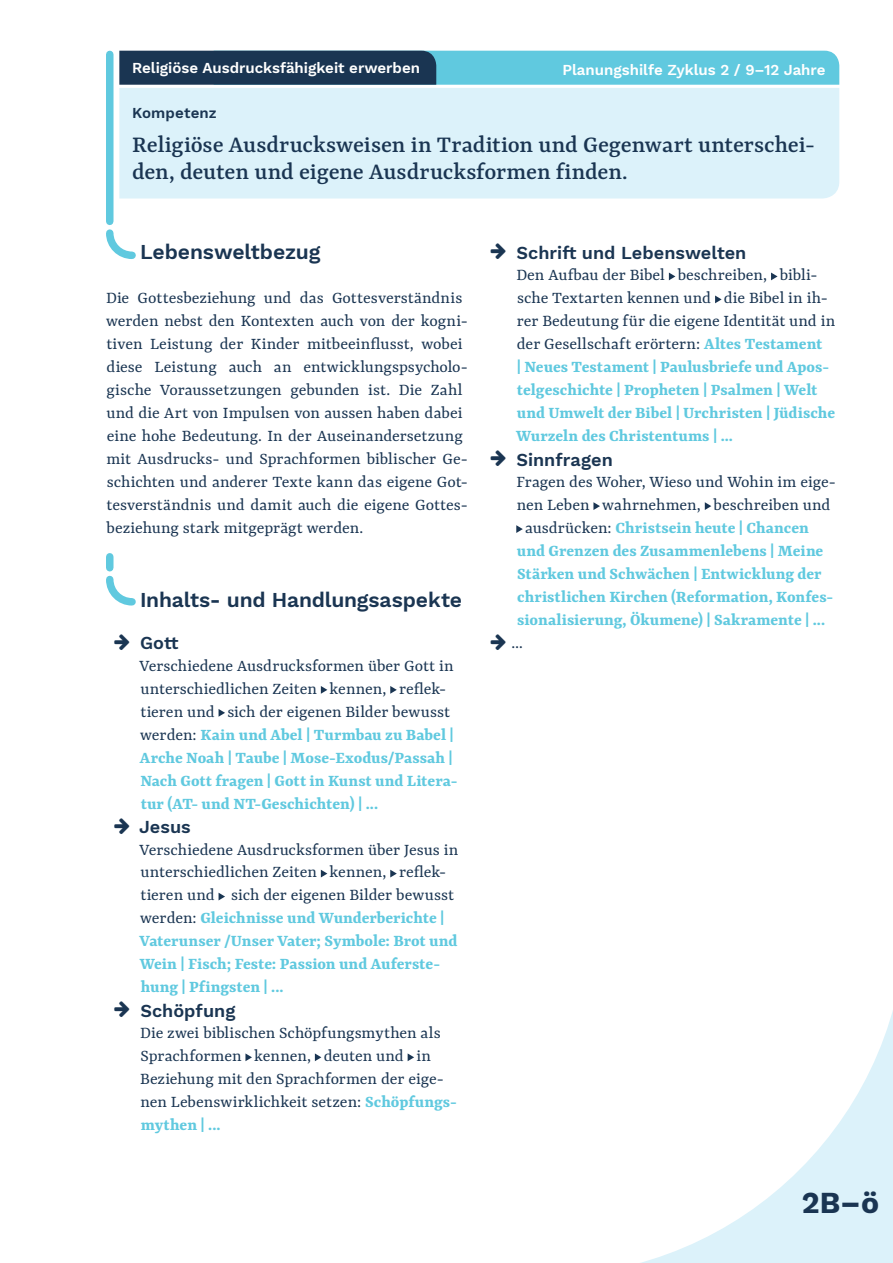
<style>
.page{position:relative;width:893px;height:1263px;background:#fff}
.page>*{position:absolute;margin:0;border:0;box-sizing:border-box;transform-origin:0 0}
.t1{font:700 30px "Work Sans";color:#1a3552}
.t2{font:500 25.5px/27px "Rasa";letter-spacing:-.005em;color:#1a3552}
.t3{font:600 20.85px "Work Sans";letter-spacing:-.01em;color:#1a3552}
.t4{font:700 18px/23px "Rasa";color:#60c9df}
.t5{font:18px/23px "Rasa";color:#1a3552}
.t6{font:600 18px "Work Sans";color:#1a3552}
.t7{font:600 15px "Work Sans";color:#fff}
.t8{font:600 15px "Work Sans";letter-spacing:.01em;color:#1a3552}
.s1{font-weight:400;color:#1a3552}
.s2{font-weight:700;color:#60c9df}
</style>
<div class="page">
<svg style="left:407px;top:1014px;width:485px;height:248px"></svg>
<div style="left:106px;top:54px;width:7px;height:167px;background:#60c9df"></div>
<svg style="left:119px;top:51px;width:720px;height:34px;background:#4389a2"></svg>
<div style="left:119px;top:88px;width:720px;height:110px;background:#dcf2fa"></div>
<svg style="left:106px;top:229px;width:30px;height:30px"></svg>
<div style="left:106px;top:556px;width:7px;height:11px;background:#60c9df"></div>
<svg style="left:106px;top:575px;width:30px;height:31px"></svg>
<svg style="left:321px;top:686px;width:6px;height:7px"></svg>
<svg style="left:390px;top:686px;width:6px;height:7px"></svg>
<svg style="left:218px;top:709px;width:7px;height:7px"></svg>
<svg style="left:321px;top:870px;width:6px;height:7px"></svg>
<svg style="left:390px;top:869px;width:6px;height:8px"></svg>
<svg style="left:218px;top:892px;width:7px;height:8px"></svg>
<svg style="left:245px;top:1053px;width:7px;height:7px"></svg>
<svg style="left:315px;top:1053px;width:6px;height:7px"></svg>
<svg style="left:407px;top:1053px;width:7px;height:7px"></svg>
<svg style="left:668px;top:272px;width:7px;height:8px"></svg>
<svg style="left:771px;top:272px;width:6px;height:8px"></svg>
<svg style="left:715px;top:295px;width:6px;height:8px"></svg>
<svg style="left:593px;top:502px;width:6px;height:8px"></svg>
<svg style="left:704px;top:502px;width:7px;height:8px"></svg>
<svg style="left:516px;top:525px;width:6px;height:8px"></svg>
<p class="t7" style="left:132px;top:59px;width:289px">Religiöse Ausdrucksfähigkeit erwerben</p>
<p class="t7" style="left:562px;top:61px;width:264px">Planungshilfe Zyklus 2 / 9–12 Jahre</p>
<p class="t8" style="left:132px;top:104px;width:86px">Kompetenz</p>
<h2 class="t2" style="left:132px;top:132px;width:684px">Religiöse Ausdrucksweisen in Tradition und Gegenwart unterschei&shy;den, deuten und eigene Ausdrucksformen finden.</h2>
<p class="t3" style="left:140px;top:240px;width:182px">Lebensweltbezug</p>
<p class="t5" style="left:106px;top:287px;width:363px">Die Gottesbeziehung und das Gottesverständnis werden nebst den Kontexten auch von der kogni&shy;tiven Leistung der Kinder mitbeeinflusst, wobei diese Leistung auch an entwicklungspsycholo&shy;gische Voraussetzungen gebunden ist. Die Zahl und die Art von Impulsen von aussen haben dabei eine hohe Bedeutung. In der Auseinandersetzung mit Ausdrucks- und Sprachformen biblischer Ge&shy;schichten und anderer Texte kann das eigene Got&shy;tesverständnis und damit auch die eigene Gottes&shy;beziehung stark mitgeprägt werden.</p>
<p class="t3" style="left:140px;top:587px;width:323px">Inhalts- und Handlungsaspekte</p>
<p class="t6" style="left:140px;top:632px;width:40px">Gott</p>
<p class="t4" style="left:139px;top:654px;width:319px"><span class="s1">Verschiedene Ausdrucksformen über Gott in unterschiedlichen Zeiten kennen, reflek&shy;tieren und sich der eigenen Bilder bewusst werden:</span> Kain und Abel | Turmbau zu Babel | Arche Noah | Taube | Mose-Exodus/Passah | Nach Gott fragen | Gott in Kunst und Litera&shy;tur (AT- und NT-Geschichten) | ...</p>
<p class="t6" style="left:139px;top:816px;width:53px">Jesus</p>
<p class="t4" style="left:139px;top:838px;width:320px"><span class="s1">Verschiedene Ausdrucksformen über Jesus in unterschiedlichen Zeiten kennen, reflek&shy;tieren und sich der eigenen Bilder bewusst werden:</span> Gleichnisse und Wunderberichte | Vaterunser /Unser Vater; Symbole: Brot und Wein | Fisch; Feste: Passion und Auferste&shy;hung | Pfingsten | ...</p>
<p class="t6" style="left:140px;top:999px;width:97px">Schöpfung</p>
<p class="t5" style="left:140px;top:1022px;width:318px">Die zwei biblischen Schöpfungsmythen als Sprachformen kennen, deuten und in Beziehung mit den Sprachformen der eige&shy;nen Lebenswirklichkeit setzen: <span class="s2">Schöpfungs&shy;mythen | ...</span></p>
<p class="t6" style="left:516px;top:242px;width:231px">Schrift und Lebenswelten</p>
<p class="t4" style="left:516px;top:264px;width:320px"><span class="s1">Den Aufbau der Bibel beschreiben, bibli&shy;sche Textarten kennen und die Bibel in ih&shy;rer Bedeutung für die eigene Identität und in der Gesellschaft erörtern:</span> Altes Testament<br>| Neues Testament | Paulusbriefe und Apos&shy;telgeschichte | Propheten | Psalmen | Welt und Umwelt der Bibel | Urchristen | Jüdische Wurzeln des Christentums | ...</p>
<p class="t6" style="left:516px;top:449px;width:98px">Sinnfragen</p>
<p class="t5" style="left:516px;top:471px;width:321px">Fragen des Woher, Wieso und Wohin im eige-</p>
<p class="t5" style="left:516px;top:494px;width:315px">nen Leben wahrnehmen, beschreiben und</p>
<p class="t4" style="left:525px;top:517px;width:285px"><span class="s1">ausdrücken:</span> Christsein heute | Chancen</p>
<p class="t4" style="left:516px;top:540px;width:308px">und Grenzen des Zusammenlebens | Meine</p>
<p class="t4" style="left:517px;top:562px;width:306px">Stärken und Schwächen | Entwicklung der</p>
<p class="t4" style="left:517px;top:585px;width:317px">christlichen Kirchen (Reformation, Konfes-</p>
<p class="t4" style="left:517px;top:608px;width:309px">sionalisierung, Ökumene) | Sakramente | ...</p>
<p class="t5" style="left:511px;top:632px;width:13px">…</p>
<h1 class="t1" style="left:801px;top:1184px;width:79px">2B–ö</h1>
</div>
